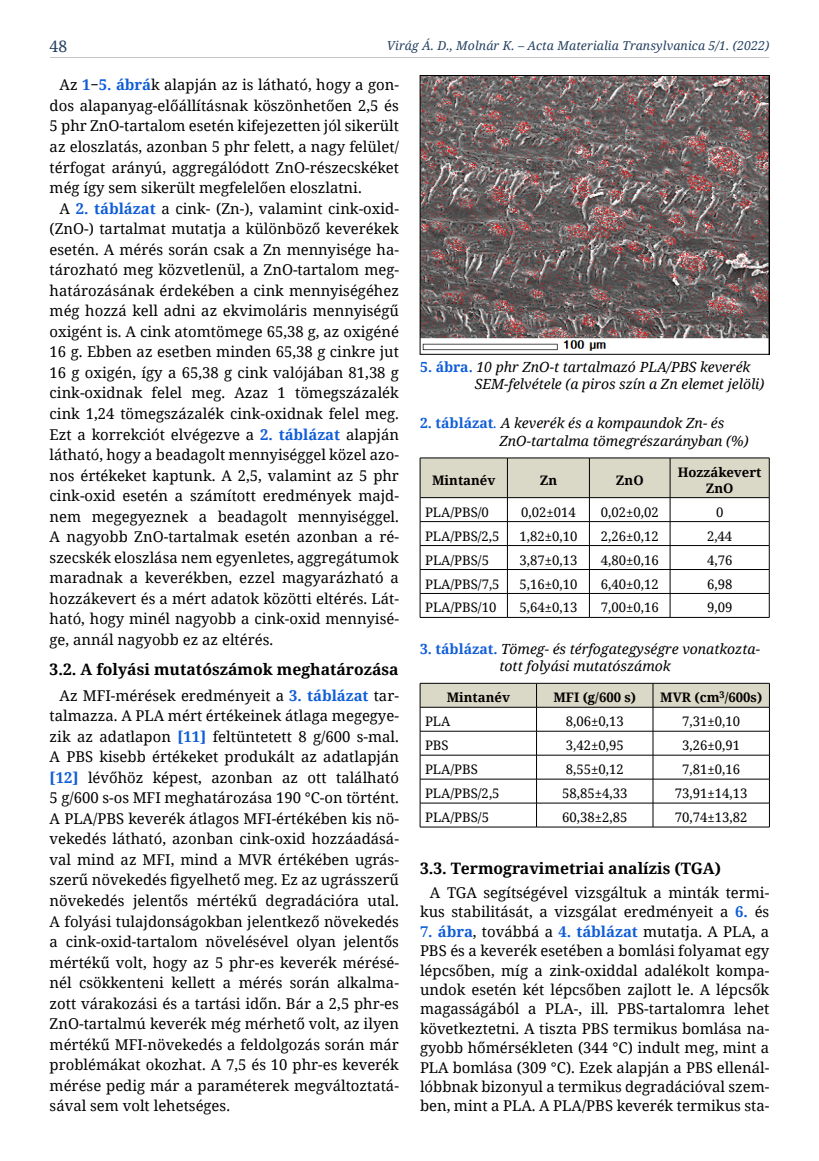
<style>
.page{position:relative;width:819px;height:1161px;background:#fff}
.page>*{position:absolute;margin:0;border:0;box-sizing:border-box;transform-origin:0 0}
.t1{font:700 15.75px "Noto Serif";color:#000}
.t2{font:15.75px "Noto Serif";color:#244061}
.t3{font:14.88px/20.5px "Noto Serif";color:#000;text-align:justify}
.t4{font:italic 14px/17.5px "Noto Serif";color:#000}
.t5{font:13.12px "Noto Serif";color:#000}
.t6{font:700 13.12px/15.8px "Noto Serif";color:#000;text-align:center}
.t7{font:italic 12.25px "Noto Serif";letter-spacing:.01em;color:#244061}
.s1{font-weight:700;color:#0f5dd8}
.s2{font-weight:700}
.s3{font-weight:700;font-style:normal;color:#0f5dd8}
.s4{color:#0f5dd8}
</style>
<div class="page">
<hr style="left:50px;top:57px;width:719px;height:1px;background:#c6c6c6">
<img style="left:422px;top:77px;width:345px;height:274px">
<div style="left:420px;top:75px;width:349px;height:279px;border:1px solid #000"></div>
<svg style="left:420px;top:458px;width:350px;height:159px"></svg>
<hr style="left:420px;top:617px;width:87px;height:1px;background:#000">
<hr style="left:507px;top:617px;width:82px;height:1px;background:#000">
<hr style="left:589px;top:617px;width:81px;height:1px;background:#000">
<hr style="left:670px;top:617px;width:99px;height:1px;background:#000">
<svg style="left:420px;top:683px;width:350px;height:144px"></svg>
<hr style="left:420px;top:827px;width:116px;height:1px;background:#000">
<hr style="left:536px;top:827px;width:117px;height:1px;background:#000">
<hr style="left:653px;top:827px;width:116px;height:1px;background:#000">
<p class="t2" style="left:50px;top:35px;width:19px">48</p>
<p class="t7" style="left:387px;top:37px;width:384px">Virág Á. D., Molnár K. – Acta Materialia Transylvanica 5/1. (2022)</p>
<p class="t3" style="left:60px;top:74px;width:341px">Az <span class="s1">1</span><span class="s2">−</span><span class="s1">5. ábrá</span>k alapján az is látható, hogy a gon-</p>
<p class="t3" style="left:50px;top:95px;width:351px">dos alapanyag-előállításnak köszönhetően 2,5 és</p>
<p class="t3" style="left:50px;top:115px;width:351px">5 phr ZnO-tartalom esetén kifejezetten jól sikerült</p>
<p class="t3" style="left:50px;top:136px;width:351px">az eloszlatás, azonban 5 phr felett, a nagy felület/</p>
<p class="t3" style="left:50px;top:156px;width:351px">térfogat arányú, aggregálódott ZnO-részecskéket</p>
<p class="t3" style="left:50px;top:177px;width:313px">még így sem sikerült megfelelően eloszlatni.</p>
<p class="t3" style="left:60px;top:197px;width:341px">A <span class="s1">2. táblázat</span> a cink- (Zn-), valamint cink-oxid-</p>
<p class="t3" style="left:50px;top:218px;width:351px">(ZnO-) tartalmat mutatja a különböző keverékek</p>
<p class="t3" style="left:50px;top:238px;width:351px">esetén. A mérés során csak a Zn mennyisége ha-</p>
<p class="t3" style="left:50px;top:259px;width:351px">tározható meg közvetlenül, a ZnO-tartalom meg-</p>
<p class="t3" style="left:50px;top:280px;width:351px">határozásának érdekében a cink mennyiségéhez</p>
<p class="t3" style="left:50px;top:300px;width:351px">még hozzá kell adni az ekvimoláris mennyiségű</p>
<p class="t3" style="left:50px;top:321px;width:351px">oxigént is. A cink atomtömege 65,38 g, az oxigéné</p>
<p class="t3" style="left:50px;top:341px;width:351px">16 g. Ebben az esetben minden 65,38 g cinkre jut</p>
<p class="t3" style="left:50px;top:362px;width:351px">16 g oxigén, így a 65,38 g cink valójában 81,38 g</p>
<p class="t3" style="left:50px;top:382px;width:351px">cink-oxidnak felel meg. Azaz 1 tömegszázalék</p>
<p class="t3" style="left:50px;top:403px;width:351px">cink 1,24 tömegszázalék cink-oxidnak felel meg.</p>
<p class="t3" style="left:50px;top:423px;width:351px">Ezt a korrekciót elvégezve a <span class="s1">2. táblázat</span> alapján</p>
<p class="t3" style="left:50px;top:444px;width:351px">látható, hogy a beadagolt mennyiséggel közel azo-</p>
<p class="t3" style="left:50px;top:464px;width:351px">nos értékeket kaptunk. A 2,5, valamint az 5 phr</p>
<p class="t3" style="left:50px;top:485px;width:351px">cink-oxid esetén a számított eredmények majd-</p>
<p class="t3" style="left:50px;top:505px;width:351px">nem megegyeznek a beadagolt mennyiséggel.</p>
<p class="t3" style="left:50px;top:526px;width:351px">A nagyobb ZnO-tartalmak esetén azonban a ré-</p>
<p class="t3" style="left:50px;top:547px;width:351px">szecskék eloszlása nem egyenletes, aggregátumok</p>
<p class="t3" style="left:50px;top:567px;width:351px">maradnak a keverékben, ezzel magyarázható a</p>
<p class="t3" style="left:50px;top:588px;width:351px">hozzákevert és a mért adatok közötti eltérés. Lát-</p>
<p class="t3" style="left:50px;top:608px;width:351px">ható, hogy minél nagyobb a cink-oxid mennyisé-</p>
<p class="t3" style="left:50px;top:629px;width:225px">ge, annál nagyobb ez az eltérés.</p>
<p class="t1" style="left:50px;top:658px;width:350px">3.2. A folyási mutatószámok meghatározása</p>
<p class="t3" style="left:50px;top:684px;width:351px;text-indent:10px">Az MFI-mérések eredményeit a <span class="s1">3. táblázat</span> tar&shy;talmazza. A PLA mért értékeinek átlaga megegye&shy;zik az adatlapon <span class="s1">[11]</span> feltüntetett 8 g/600 s-mal.<br>A PBS kisebb értékeket produkált az adatlapján <span class="s1">[12]</span> lévőhöz képest, azonban az ott található 5 g/600 s-os MFI meghatározása 190 °C-on történt.<br>A PLA/PBS keverék átlagos MFI-értékében kis nö&shy;vekedés látható, azonban cink-oxid hozzáadásá&shy;val mind az MFI, mind a MVR értékében ugrás&shy;szerű növekedés figyelhető meg. Ez az ugrásszerű növekedés jelentős mértékű degradációra utal.<br>A folyási tulajdonságokban jelentkező növekedés a cink-oxid-tartalom növelésével olyan jelentős mértékű volt, hogy az 5 phr-es keverék mérésé&shy;nél csökkenteni kellett a mérés során alkalma&shy;zott várakozási és a tartási időn. Bár a 2,5 phr-es ZnO-tartalmú keverék még mérhető volt, az ilyen mértékű MFI-növekedés a feldolgozás során már problémákat okozhat. A 7,5 és 10 phr-es keverék mérése pedig már a paraméterek megváltoztatá&shy;sával sem volt lehetséges.</p>
<p class="t4" style="left:474px;top:357px;width:291px;text-indent:-55px"><span class="s3">5. ábra.</span> 10 phr ZnO-t tartalmazó PLA/PBS keverék<br>SEM-felvétele (a piros szín a Zn elemet jelöli)</p>
<p class="t4" style="left:499px;top:414px;width:250px;text-indent:-79px"><span class="s3">2. táblázat</span><span class="s4">.</span> A keverék és a kompaundok Zn- és<br>ZnO-tartalma tömegrészarányban (%)</p>
<p class="t6" style="left:432px;top:472px;width:65px">Mintanév</p>
<p class="t6" style="left:539px;top:472px;width:19px">Zn</p>
<p class="t6" style="left:615px;top:472px;width:29px">ZnO</p>
<p class="t6" style="left:677px;top:464px;width:85px">Hozzákevert<br>ZnO</p>
<p class="t5" style="left:425px;top:503px;width:65px">PLA/PBS/0</p>
<p class="t5" style="left:521px;top:503px;width:56px">0,02±014</p>
<p class="t5" style="left:600px;top:503px;width:59px">0,02±0,02</p>
<p class="t5" style="left:716px;top:503px;width:9px">0</p>
<p class="t5" style="left:425px;top:527px;width:76px">PLA/PBS/2,5</p>
<p class="t5" style="left:519px;top:527px;width:59px">1,82±0,10</p>
<p class="t5" style="left:600px;top:527px;width:59px">2,26±0,12</p>
<p class="t5" style="left:707px;top:527px;width:27px">2,44</p>
<p class="t5" style="left:425px;top:551px;width:65px">PLA/PBS/5</p>
<p class="t5" style="left:519px;top:551px;width:59px">3,87±0,13</p>
<p class="t5" style="left:600px;top:551px;width:59px">4,80±0,16</p>
<p class="t5" style="left:707px;top:551px;width:27px">4,76</p>
<p class="t5" style="left:425px;top:575px;width:76px">PLA/PBS/7,5</p>
<p class="t5" style="left:519px;top:575px;width:59px">5,16±0,10</p>
<p class="t5" style="left:600px;top:575px;width:59px">6,40±0,12</p>
<p class="t5" style="left:707px;top:575px;width:27px">6,98</p>
<p class="t5" style="left:425px;top:599px;width:73px">PLA/PBS/10</p>
<p class="t5" style="left:519px;top:599px;width:59px">5,64±0,13</p>
<p class="t5" style="left:600px;top:599px;width:59px">7,00±0,16</p>
<p class="t5" style="left:707px;top:599px;width:27px">9,09</p>
<p class="t4" style="left:499px;top:639px;width:262px;text-indent:-79px"><span class="s3">3. táblázat.</span> Tömeg- és térfogategységre vonatkozta&shy;tott folyási mutatószámok</p>
<p class="t6" style="left:446px;top:689px;width:65px">Mintanév</p>
<p class="t6" style="left:553px;top:689px;width:84px">MFI (g/600 s)</p>
<p class="t6" style="left:660px;top:689px;width:104px">MVR (cm<sup>3</sup>/600s)</p>
<p class="t5" style="left:425px;top:712px;width:27px">PLA</p>
<p class="t5" style="left:565px;top:712px;width:59px">8,06±0,13</p>
<p class="t5" style="left:682px;top:712px;width:59px">7,31±0,10</p>
<p class="t5" style="left:425px;top:736px;width:25px">PBS</p>
<p class="t5" style="left:565px;top:736px;width:59px">3,42±0,95</p>
<p class="t5" style="left:682px;top:736px;width:59px">3,26±0,91</p>
<p class="t5" style="left:425px;top:760px;width:54px">PLA/PBS</p>
<p class="t5" style="left:565px;top:760px;width:59px">8,55±0,12</p>
<p class="t5" style="left:682px;top:760px;width:59px">7,81±0,16</p>
<p class="t5" style="left:425px;top:784px;width:76px">PLA/PBS/2,5</p>
<p class="t5" style="left:562px;top:784px;width:67px">58,85±4,33</p>
<p class="t5" style="left:675px;top:784px;width:74px">73,91±14,13</p>
<p class="t5" style="left:425px;top:808px;width:65px">PLA/PBS/5</p>
<p class="t5" style="left:562px;top:808px;width:67px">60,38±2,85</p>
<p class="t5" style="left:675px;top:808px;width:74px">70,74±13,82</p>
<p class="t1" style="left:420px;top:857px;width:302px">3.3. Termogravimetriai analízis (TGA)</p>
<p class="t3" style="left:420px;top:882px;width:351px;line-height:19.4px;text-align:right">A TGA segítségével vizsgáltuk a minták termi&shy;kus stabilitását, a vizsgálat eredményeit a <span class="s1">6.</span> és</p>
<p class="t3" style="left:420px;top:921px;width:351px;line-height:19.4px"><span class="s1">7. ábra</span>, továbbá a <span class="s1">4. táblázat</span> mutatja. A PLA, a PBS és a keverék esetében a bomlási folyamat egy lépcsőben, míg a zink-oxiddal adalékolt kompa&shy;undok esetén két lépcsőben zajlott le. A lépcsők magasságából a PLA-, ill. PBS-tartalomra lehet következtetni. A tiszta PBS termikus bomlása na&shy;gyobb hőmérsékleten (344 °C) indult meg, mint a PLA bomlása (309 °C). Ezek alapján a PBS ellenál&shy;lóbbnak bizonyul a termikus degradációval szem&shy;ben, mint a PLA. A PLA/PBS keverék termikus sta-</p>
</div>
